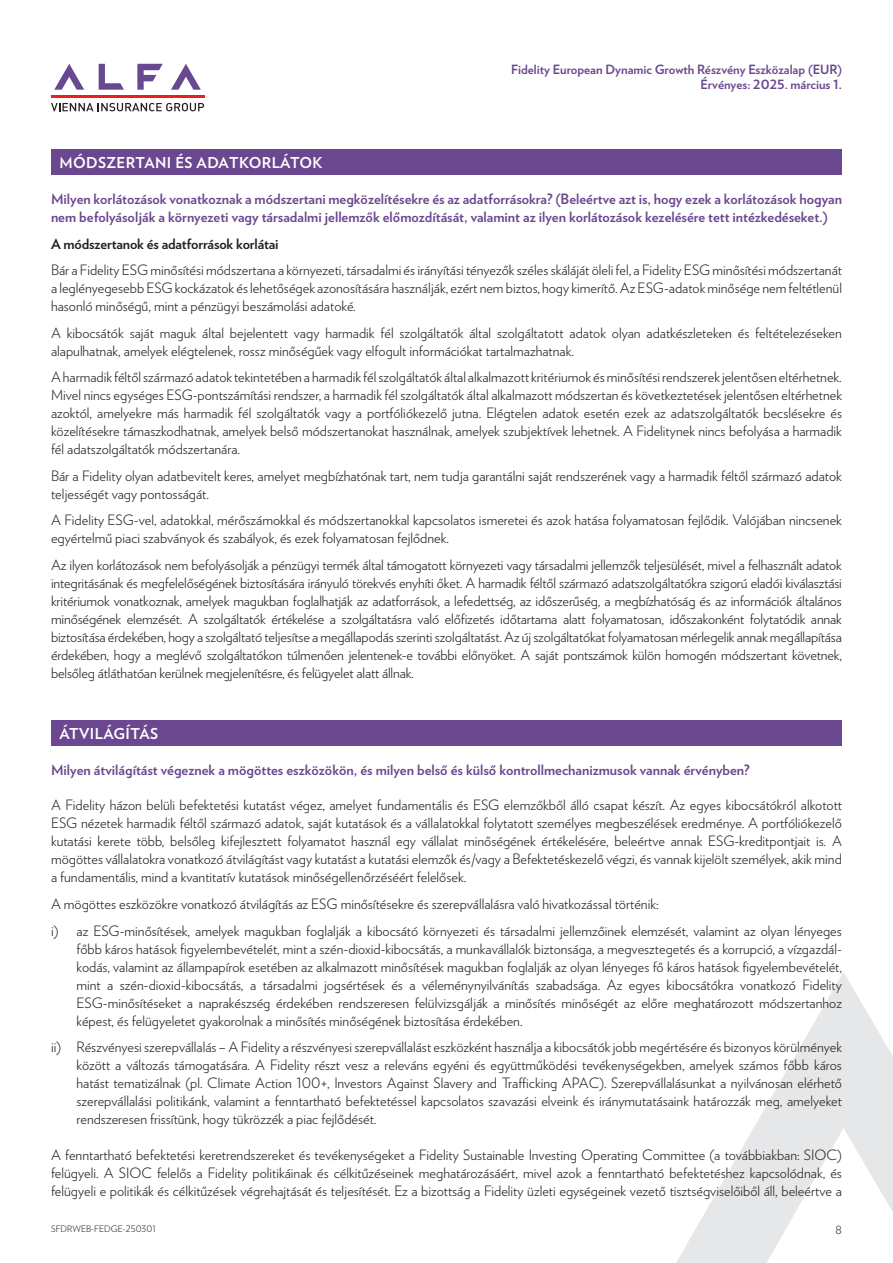
<style>
.page{position:relative;width:893px;height:1263px;background:#fff}
.page>*{position:absolute;margin:0;border:0;box-sizing:border-box;transform-origin:0 0}
.t1{font:700 15px "Verlag";letter-spacing:.025em;color:#fff}
.t2{font:300 14.25px/18px "Verlag";color:#231f20;text-align:justify}
.t3{font:700 14.25px/18px "Verlag";color:#6a478f}
.t4{font:700 14.25px "Verlag";letter-spacing:-.01em;color:#231f20}
.t5{font:700 12.75px/15px "Verlag";color:#6a478f;text-align:right}
.t6{font:300 11.25px "Verlag";color:#231f20}
.t7{font:300 9px "Verlag";color:#231f20}
</style>
<div class="page">
<svg style="left:171px;top:64px;width:30px;height:26px"></svg>
<svg style="left:137px;top:64px;width:26px;height:26px"></svg>
<svg style="left:99px;top:64px;width:25px;height:26px"></svg>
<svg style="left:54px;top:64px;width:30px;height:26px"></svg>
<hr style="left:51px;top:95px;width:153px;height:3px;background:#ee1d23">
<svg style="left:51px;top:103px;width:153px;height:8px"></svg>
<svg style="left:676px;top:972px;width:217px;height:291px"></svg>
<div style="left:51px;top:149px;width:791px;height:25px;background:#6a478f"></div>
<div style="left:51px;top:720px;width:791px;height:25px;background:#6a478f"></div>
<p class="t5" style="left:511px;top:61px;width:332px">Fidelity European Dynamic Growth Részvény Eszközalap (EUR)<br>Érvényes: 2025. március 1.</p>
<p class="t1" style="left:60px;top:150px;width:265px">MÓDSZERTANI ÉS ADATKORLÁTOK</p>
<p class="t3" style="left:51px;top:189px;width:792px">Milyen korlátozások vonatkoznak a módszertani megközelítésekre és az adatforrásokra? (Beleértve azt is, hogy ezek a korlátozások hogyan nem befolyásolják a környezeti vagy társadalmi jellemzők előmozdítását, valamint az ilyen korlátozások kezelésére tett intézkedéseket.)</p>
<p class="t4" style="left:51px;top:232px;width:229px">A módszertanok és adatforrások korlátai</p>
<p class="t2" style="left:51px;top:260px;width:792px">Bár a Fidelity ESG minősítési módszertana a környezeti, társadalmi és irányítási tényezők széles skáláját öleli fel, a Fidelity ESG minősítési módszertanát a leglényegesebb ESG kockázatok és lehetőségek azonosítására használják, ezért nem biztos, hogy kimerítő. Az ESG-adatok minősége nem feltétlenül hasonló minőségű, mint a pénzügyi beszámolási adatoké.</p>
<p class="t2" style="left:51px;top:323px;width:792px">A kibocsátók saját maguk által bejelentett vagy harmadik fél szolgáltatók által szolgáltatott adatok olyan adatkészleteken és feltételezéseken alapulhatnak, amelyek elégtelenek, rossz minőségűek vagy elfogult információkat tartalmazhatnak.</p>
<p class="t2" style="left:51px;top:367px;width:792px">A harmadik féltől származó adatok tekintetében a harmadik fél szolgáltatók által alkalmazott kritériumok és minősítési rendszerek jelentősen eltérhetnek.<br>Mivel nincs egységes ESG-pontszámítási rendszer, a harmadik fél szolgáltatók által alkalmazott módszertan és következtetések jelentősen eltérhetnek azoktól, amelyekre más harmadik fél szolgáltatók vagy a portfóliókezelő jutna. Elégtelen adatok esetén ezek az adatszolgáltatók becslésekre és közelítésekre támaszkodhatnak, amelyek belső módszertanokat használnak, amelyek szubjektívek lehetnek. A Fidelitynek nincs befolyása a harmadik fél adatszolgáltatók módszertanára.</p>
<p class="t2" style="left:51px;top:466px;width:792px">Bár a Fidelity olyan adatbevitelt keres, amelyet megbízhatónak tart, nem tudja garantálni saját rendszerének vagy a harmadik féltől származó adatok teljességét vagy pontosságát.</p>
<p class="t2" style="left:51px;top:510px;width:792px">A Fidelity ESG-vel, adatokkal, mérőszámokkal és módszertanokkal kapcsolatos ismeretei és azok hatása folyamatosan fejlődik. Valójában nincsenek egyértelmű piaci szabványok és szabályok, és ezek folyamatosan fejlődnek.</p>
<p class="t2" style="left:51px;top:555px;width:792px">Az ilyen korlátozások nem befolyásolják a pénzügyi termék által támogatott környezeti vagy társadalmi jellemzők teljesülését, mivel a felhasznált adatok integritásának és megfelelőségének biztosítására irányuló törekvés enyhíti őket. A harmadik féltől származó adatszolgáltatókra szigorú eladói kiválasztási kritériumok vonatkoznak, amelyek magukban foglalhatják az adatforrások, a lefedettség, az időszerűség, a megbízhatóság és az információk általános minőségének elemzését. A szolgáltatók értékelése a szolgáltatásra való előfizetés időtartama alatt folyamatosan, időszakonként folytatódik annak biztosítása érdekében, hogy a szolgáltató teljesítse a megállapodás szerinti szolgáltatást. Az új szolgáltatókat folyamatosan mérlegelik annak megállapítása érdekében, hogy a meglévő szolgáltatókon túlmenően jelentenek-e további előnyöket. A saját pontszámok külön homogén módszertant követnek, belsőleg átláthatóan kerülnek megjelenítésre, és felügyelet alatt állnak.</p>
<p class="t1" style="left:60px;top:721px;width:100px">ÁTVILÁGÍTÁS</p>
<p class="t3" style="left:51px;top:760px;width:700px">Milyen átvilágítást végeznek a mögöttes eszközökön, és milyen belső és külső kontrollmechanizmusok vannak érvényben?</p>
<p class="t2" style="left:51px;top:795px;width:792px">A Fidelity házon belüli befektetési kutatást végez, amelyet fundamentális és ESG elemzőkből álló csapat készít. Az egyes kibocsátókról alkotott ESG nézetek harmadik féltől származó adatok, saját kutatások és a vállalatokkal folytatott személyes megbeszélések eredménye. A portfóliókezelő kutatási kerete több, belsőleg kifejlesztett folyamatot használ egy vállalat minőségének értékelésére, beleértve annak ESG-kreditpontjait is. A mögöttes vállalatokra vonatkozó átvilágítást vagy kutatást a kutatási elemzők és/vagy a Befektetéskezelő végzi, és vannak kijelölt személyek, akik mind a fundamentális, mind a kvantitatív kutatások minőségellenőrzéséért felelősek.</p>
<p class="t2" style="left:51px;top:890px;width:792px;line-height:26.5px">A mögöttes eszközökre vonatkozó átvilágítás az ESG minősítésekre és szerepvállalásra való hivatkozással történik:<br>i) az ESG-minősítések, amelyek magukban foglalják a kibocsátó környezeti és társadalmi jellemzőinek elemzését, valamint az olyan lényeges</p>
<p class="t2" style="left:77px;top:938px;width:767px">főbb káros hatások figyelembevételét, mint a szén-dioxid-kibocsátás, a munkavállalók biztonsága, a megvesztegetés és a korrupció, a vízgazdál&shy;kodás, valamint az állampapírok esetében az alkalmazott minősítések magukban foglalják az olyan lényeges fő káros hatások figyelembevételét, mint a szén-dioxid-kibocsátás, a társadalmi jogsértések és a véleménynyilvánítás szabadsága. Az egyes kibocsátókra vonatkozó Fidelity ESG-minősítéseket a naprakészség érdekében rendszeresen felülvizsgálják a minősítés minőségét az előre meghatározott módszertanhoz képest, és felügyeletet gyakorolnak a minősítés minőségének biztosítása érdekében.</p>
<p class="t2" style="left:77px;top:1037px;width:767px;text-indent:-26px">ii) Részvényesi szerepvállalás – A Fidelity a részvényesi szerepvállalást eszközként használja a kibocsátók jobb megértésére és bizonyos körülmények között a változás támogatására. A Fidelity részt vesz a releváns egyéni és együttműködési tevékenységekben, amelyek számos főbb káros hatást tematizálnak (pl. Climate Action 100+, Investors Against Slavery and Trafficking APAC). Szerepvállalásunkat a nyilvánosan elérhető szerepvállalási politikánk, valamint a fenntartható befektetéssel kapcsolatos szavazási elveink és iránymutatásaink határozzák meg, amelyeket rendszeresen frissítünk, hogy tükrözzék a piac fejlődését.</p>
<p class="t2" style="left:51px;top:1145px;width:792px">A fenntartható befektetési keretrendszereket és tevékenységeket a Fidelity Sustainable Investing Operating Committee (a továbbiakban: SIOC) felügyeli. A SIOC felelős a Fidelity politikáinak és célkitűzéseinek meghatározásáért, mivel azok a fenntartható befektetéshez kapcsolódnak, és felügyeli e politikák és célkitűzések végrehajtását és teljesítését. Ez a bizottság a Fidelity üzleti egységeinek vezető tisztségviselőiből áll, beleértve a</p>
<p class="t7" style="left:51px;top:1222px;width:106px">SFDRWEB-FEDGE-250301</p>
<p class="t6" style="left:836px;top:1221px;width:8px">8</p>
</div>
